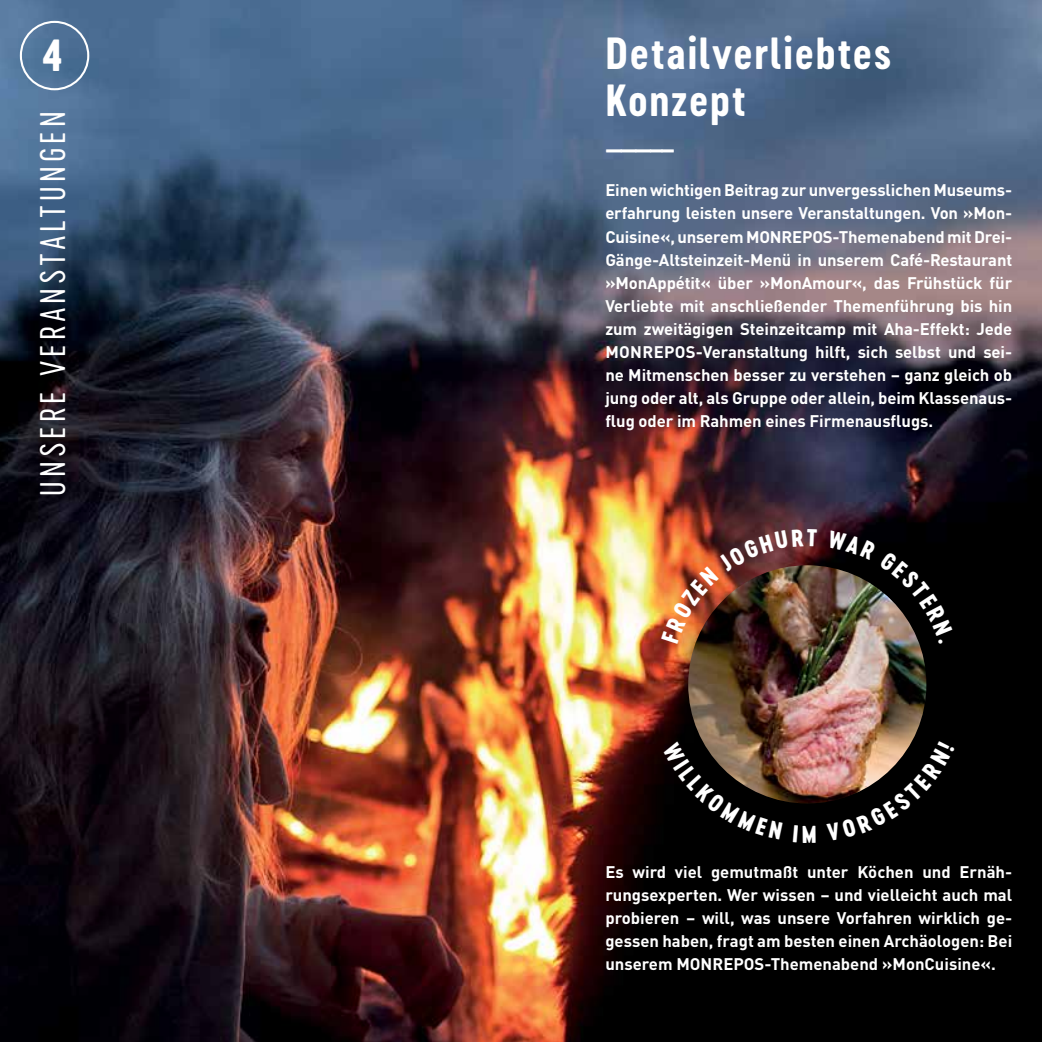
<style>
.page{position:relative;width:1042px;height:1042px;background:#fff}
.page>*{position:absolute;margin:0;border:0;box-sizing:border-box;transform-origin:0 0}
.t1{font:42px/46.2px "Cervo Neue Bold Neue";letter-spacing:.04em;color:#fff}
.t2{font:33.25px "Cervo Neue Light Neue";letter-spacing:.12em;color:#fff}
.t3{font:24.5px "Cervo Neue Black Neue";color:#fff}
.t4{font:700 16.62px/23.1px "DIN Pro";letter-spacing:-.005em;color:#fff}
</style>
<div class="page">
<img style="left:0;top:0;width:1042px;height:1042px">
<div style="left:672px;top:568px;width:258px;height:259px;background:#000;opacity:.4"></div>
<img style="left:688px;top:565px;width:238px;height:238px;border-radius:119px">
<div style="left:20px;top:21px;width:69px;height:69px;border:2px solid #fff;border-radius:50%"></div>
<svg style="left:662px;top:741px;width:121px;height:99px;background:#221912"></svg>
<svg style="left:793px;top:825px;width:23px;height:17px"></svg>
<svg style="left:826px;top:741px;width:129px;height:100px;background:#392923"></svg>
<img style="left:661px;top:528px;width:156px;height:116px">
<img style="left:827px;top:530px;width:125px;height:114px">
<h1 class="t1" style="left:43px;top:32px;width:21px">4</h1>
<h2 class="t2" style="left:31px;top:496px;width:386px;rotate:-90deg">UNSERE VERANSTALTUNGEN</h2>
<h1 class="t1" style="left:605px;top:30px;width:287px">Detailverliebtes<br>Konzept</h1>
<h3 class="t3" style="left:605px;top:131px;width:71px">———––</h3>
<p class="t4" style="left:605px;top:178px;width:408px">Einen wichtigen Beitrag zur unvergesslichen Museums&shy;erfahrung leisten unsere Veranstaltungen. Von »Mon-Cuisine«, unserem MONREPOS-Themenabend mit Drei-Gänge-Altsteinzeit-Menü in unserem Café-Restaurant »MonAppétit« über »MonAmour«, das Frühstück für Verliebte mit anschließender Themenführung bis hin zum zweitägigen Steinzeitcamp mit Aha-Effekt: Jede MONREPOS-Veranstaltung hilft, sich selbst und sei&shy;ne Mitmenschen besser zu verstehen – ganz gleich ob jung oder alt, als Gruppe oder allein, beim Klassenaus&shy;flug oder im Rahmen eines Firmenausflugs.</p>
<p class="t4" style="left:605px;top:859px;width:408px;text-align:justify">Es wird viel gemutmaßt unter Köchen und Ernäh&shy;rungsexperten. Wer wissen – und vielleicht auch mal probieren – will, was unsere Vorfahren wirklich ge&shy;gessen haben, fragt am besten einen Archäologen: Bei unserem MONREPOS-Themenabend »MonCuisine«.</p>
</div>
